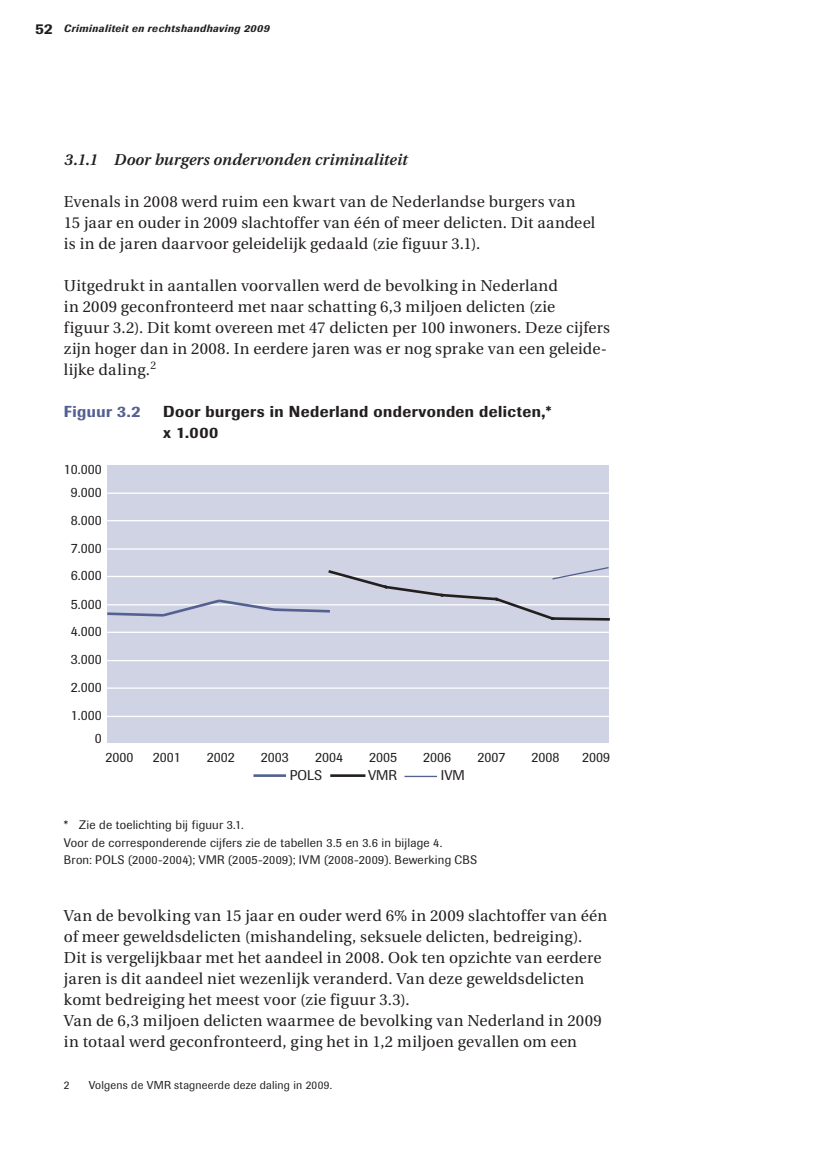
<style>
.page{position:relative;width:823px;height:1170px;background:#fff}
.page>*{position:absolute;margin:0;border:0;box-sizing:border-box;transform-origin:0 0}
.t1{font:15.75px/21px "Utopia";letter-spacing:.01em;color:#231f20}
.t2{font:500 15.75px/21px "Imago";letter-spacing:.025em;color:#231f20}
.t3{font:italic 600 15.75px "Utopia";letter-spacing:.01em;color:#231f20}
.t4{font:500 15.75px "Imago";letter-spacing:.025em;color:#536192}
.t5{font:14px "Supersonic TBSK";color:#231f20}
.t6{font:12.25px/17.5px "Supersonic BSK";letter-spacing:.02em;color:#231f20}
.t7{font:11.38px "Supersonic BSK";letter-spacing:.015em;color:#231f20}
.t8{font:italic 500 10.5px "Imago";letter-spacing:.045em;color:#231f20}
.s1{font-style:normal;font-size:14.88px}
</style>
<div class="page">
<div style="left:107px;top:465px;width:501px;height:278px;background:#d0d3e4"></div>
<hr style="left:107px;top:715px;width:501px;height:2px;background:#fff">
<hr style="left:107px;top:687px;width:501px;height:2px;background:#fff">
<hr style="left:107px;top:660px;width:501px;height:1px;background:#fff">
<hr style="left:107px;top:631px;width:501px;height:2px;background:#fff">
<hr style="left:107px;top:548px;width:501px;height:1px;background:#fff">
<hr style="left:107px;top:520px;width:501px;height:1px;background:#fff">
<hr style="left:107px;top:492px;width:501px;height:2px;background:#fff">
<svg style="left:107px;top:566px;width:503px;height:56px"></svg>
<hr style="left:253px;top:774px;width:33px;height:3px;background:#536192">
<hr style="left:331px;top:774px;width:33px;height:3px;background:#231f20">
<hr style="left:404px;top:775px;width:33px;height:2px;background:#536192">
<p class="t8" style="left:35px;top:22px;width:236px"><span class="s1">52</span> Criminaliteit en rechtshandhaving 2009</p>
<p class="t3" style="left:64px;top:150px;width:344px">3.1.1 Door burgers ondervonden criminaliteit</p>
<p class="t1" style="left:64px;top:191px;width:532px">Evenals in 2008 werd ruim een kwart van de Nederlandse burgers van<br>15 jaar en ouder in 2009 slachtoffer van één of meer delicten. Dit aandeel is in de jaren daarvoor geleidelijk gedaald (zie figuur 3.1).</p>
<p class="t1" style="left:64px;top:275px;width:547px">Uitgedrukt in aantallen voorvallen werd de bevolking in Nederland<br>in 2009 geconfronteerd met naar schatting 6,3 miljoen delicten (zie<br>figuur 3.2). Dit komt overeen met 47 delicten per 100 inwoners. Deze cijfers zijn hoger dan in 2008. In eerdere jaren was er nog sprake van een geleide&shy;lijke daling.<sup>2</sup></p>
<p class="t4" style="left:64px;top:401px;width:78px">Figuur 3.2</p>
<p class="t2" style="left:163px;top:400px;width:390px">Door burgers in Nederland ondervonden delicten,* x 1.000</p>
<p class="t5" style="left:64px;top:461px;width:39px">10.000</p>
<p class="t5" style="left:71px;top:484px;width:32px">9.000</p>
<p class="t5" style="left:71px;top:511px;width:32px">8.000</p>
<p class="t5" style="left:71px;top:540px;width:32px">7.000</p>
<p class="t5" style="left:71px;top:567px;width:32px">6.000</p>
<p class="t5" style="left:71px;top:595px;width:32px">5.000</p>
<p class="t5" style="left:71px;top:623px;width:32px">4.000</p>
<p class="t5" style="left:71px;top:651px;width:32px">3.000</p>
<p class="t5" style="left:71px;top:679px;width:32px">2.000</p>
<p class="t5" style="left:71px;top:707px;width:32px">1.000</p>
<p class="t5" style="left:95px;top:729px;width:8px">0</p>
<p class="t5" style="left:106px;top:748px;width:29px">2000</p>
<p class="t5" style="left:153px;top:748px;width:29px">2001</p>
<p class="t5" style="left:207px;top:748px;width:29px">2002</p>
<p class="t5" style="left:261px;top:748px;width:29px">2003</p>
<p class="t5" style="left:315px;top:748px;width:29px">2004</p>
<p class="t5" style="left:369px;top:748px;width:29px">2005</p>
<p class="t5" style="left:423px;top:748px;width:29px">2006</p>
<p class="t5" style="left:477px;top:748px;width:29px">2007</p>
<p class="t5" style="left:531px;top:748px;width:29px">2008</p>
<p class="t5" style="left:582px;top:748px;width:29px">2009</p>
<p class="t5" style="left:290px;top:766px;width:34px">POLS</p>
<p class="t5" style="left:368px;top:766px;width:30px">VMR</p>
<p class="t5" style="left:441px;top:766px;width:25px">IVM</p>
<p class="t6" style="left:64px;top:816px;width:414px">* Zie de toelichting bij figuur 3.1.<br>Voor de corresponderende cijfers zie de tabellen 3.5 en 3.6 in bijlage 4.<br>Bron: POLS (2000-2004); VMR (2005-2009); IVM (2008-2009). Bewerking CBS</p>
<p class="t1" style="left:64px;top:905px;width:544px">Van de bevolking van 15 jaar en ouder werd 6% in 2009 slachtoffer van één of meer geweldsdelicten (mishandeling, seksuele delicten, bedreiging).<br>Dit is vergelijkbaar met het aandeel in 2008. Ook ten opzichte van eerdere jaren is dit aandeel niet wezenlijk veranderd. Van deze geweldsdelicten komt bedreiging het meest voor (zie figuur 3.3).<br>Van de 6,3 miljoen delicten waarmee de bevolking van Nederland in 2009 in totaal werd geconfronteerd, ging het in 1,2 miljoen gevallen om een</p>
<p class="t7" style="left:64px;top:1078px;width:7px">2</p>
<p class="t7" style="left:89px;top:1078px;width:245px">Volgens de VMR stagneerde deze daling in 2009.</p>
</div>
